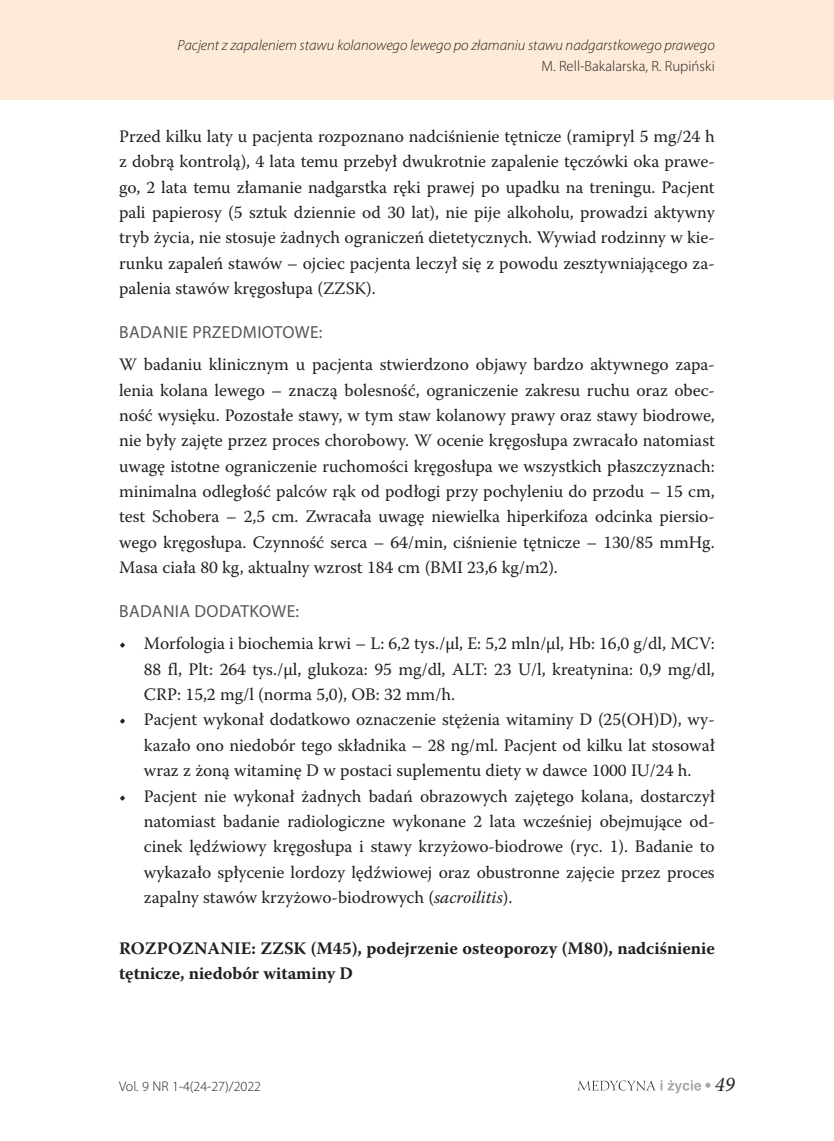
<style>
.page{position:relative;width:834px;height:1141px;background:#fff}
.page>*{position:absolute;margin:0;border:0;box-sizing:border-box;transform-origin:0 0}
.t1{font:italic 21px "Minion Pro";color:#231f20}
.t2{font:17.5px/25.4px "Warnock Pro";letter-spacing:-.005em;color:#231f20;text-align:justify}
.t3{font:700 17.5px/25.4px "Warnock Pro";letter-spacing:-.005em;color:#231f20}
.t4{font:17.5px "Myriad Pro";letter-spacing:.02em;color:#57585a}
.t5{font:italic 300 14.88px "Myriad Pro";color:#231f20}
.t6{font:300 14.88px "Myriad Pro";color:#231f20}
.t7{font:300 14px "Myriad Pro";color:#231f20}
.s1{font-style:italic}
</style>
<div class="page">
<svg style="left:577px;top:1080px;width:133px;height:13px"></svg>
<div style="left:0;top:0;width:833px;height:99px;background:#feebd7"></div>
<p class="t5" style="left:178px;top:36px;width:538px">Pacjent z zapaleniem stawu kolanowego lewego po złamaniu stawu nadgarstkowego prawego</p>
<p class="t6" style="left:541px;top:57px;width:175px">M. Rell-Bakalarska, R. Rupiński</p>
<p class="t2" style="left:119px;top:123px;width:597px">Przed kilku laty u pacjenta rozpoznano nadciśnienie tętnicze (ramipryl 5 mg/24 h z dobrą kontrolą), 4 lata temu przebył dwukrotnie zapalenie tęczówki oka prawe&shy;go, 2 lata temu złamanie nadgarstka ręki prawej po upadku na treningu. Pacjent pali papierosy (5 sztuk dziennie od 30 lat), nie pije alkoholu, prowadzi aktywny tryb życia, nie stosuje żadnych ograniczeń dietetycznych. Wywiad rodzinny w kie&shy;runku zapaleń stawów – ojciec pacjenta leczył się z powodu zesztywniającego za&shy;palenia stawów kręgosłupa (ZZSK).</p>
<p class="t4" style="left:119px;top:321px;width:205px">BADANIE PRZEDMIOTOWE:</p>
<p class="t2" style="left:119px;top:351px;width:597px">W badaniu klinicznym u pacjenta stwierdzono objawy bardzo aktywnego zapa&shy;lenia kolana lewego – znaczą bolesność, ograniczenie zakresu ruchu oraz obec&shy;ność wysięku. Pozostałe stawy, w tym staw kolanowy prawy oraz stawy biodrowe, nie były zajęte przez proces chorobowy. W ocenie kręgosłupa zwracało natomiast uwagę istotne ograniczenie ruchomości kręgosłupa we wszystkich płaszczyznach: minimalna odległość palców rąk od podłogi przy pochyleniu do przodu – 15 cm, test Schobera – 2,5 cm. Zwracała uwagę niewielka hiperkifoza odcinka piersio&shy;wego kręgosłupa. Czynność serca – 64/min, ciśnienie tętnicze – 130/85 mmHg.<br>Masa ciała 80 kg, aktualny wzrost 184 cm (BMI 23,6 kg/m2).</p>
<p class="t4" style="left:119px;top:600px;width:181px">BADANIA DODATKOWE:</p>
<p class="t2" style="left:144px;top:631px;width:572px;text-indent:-25px">• Morfologia i biochemia krwi – L: 6,2 tys./μl, E: 5,2 mln/μl, Hb: 16,0 g/dl, MCV:<br>88 fl, Plt: 264 tys./μl, glukoza: 95 mg/dl, ALT: 23 U/l, kreatynina: 0,9 mg/dl, CRP: 15,2 mg/l (norma 5,0), OB: 32 mm/h.</p>
<p class="t2" style="left:144px;top:707px;width:572px;text-indent:-25px">• Pacjent wykonał dodatkowo oznaczenie stężenia witaminy D (25(OH)D), wy&shy;kazało ono niedobór tego składnika – 28 ng/ml. Pacjent od kilku lat stosował wraz z żoną witaminę D w postaci suplementu diety w dawce 1000 IU/24 h.</p>
<p class="t2" style="left:144px;top:783px;width:572px;text-indent:-25px">• Pacjent nie wykonał żadnych badań obrazowych zajętego kolana, dostarczył natomiast badanie radiologiczne wykonane 2 lata wcześniej obejmujące od&shy;cinek lędźwiowy kręgosłupa i stawy krzyżowo-biodrowe (ryc. 1). Badanie to wykazało spłycenie lordozy lędźwiowej oraz obustronne zajęcie przez proces zapalny stawów krzyżowo-biodrowych (<span class="s1">sacroilitis</span>).</p>
<p class="t3" style="left:119px;top:935px;width:597px">Rozpoznanie: ZZSK (M45), podejrzenie osteoporozy (M80), nadciśnienie tętnicze, niedobór witaminy D</p>
<p class="t7" style="left:119px;top:1078px;width:143px">Vol. 9 NR 1-4(24-27)/2022</p>
<p class="t1" style="left:714px;top:1070px;width:22px">49</p>
</div>
